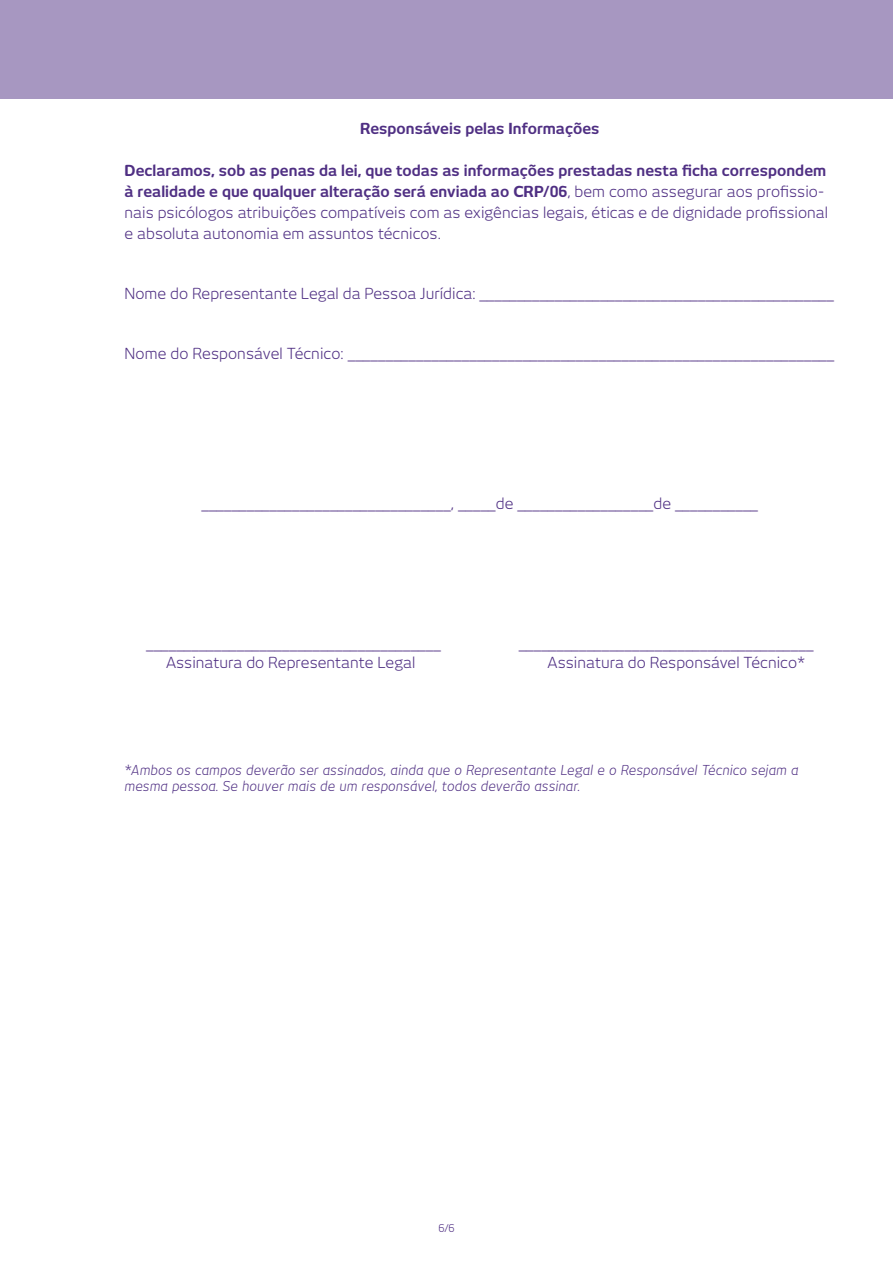
<style>
.page{position:relative;width:893px;height:1263px;background:#fff}
.page>*{position:absolute;margin:0;border:0;box-sizing:border-box;transform-origin:0 0}
.t1{font:15px/21px "New June";letter-spacing:.005em;color:#4f2f83}
.t2{font:700 15px "New June";letter-spacing:.005em;color:#4f2f83}
.t3{font:italic 13.5px/16.5px "New June";letter-spacing:.005em;color:#4f2f83}
.t4{font:10.5px "New June";color:#4f2f83}
.s1{font-weight:700}
</style>
<div class="page">
<div style="left:0;top:0;width:893px;height:99px;background:#a797c1"></div>
<p class="t2" style="left:360px;top:120px;width:241px">Responsáveis pelas Informações</p>
<p class="t1" style="left:125px;top:160px;width:705px"><span class="s1">Declaramos, sob as penas da lei, que todas as informações prestadas nesta ficha correspondem à realidade e que qualquer alteração será enviada ao CRP/06</span>, bem como assegurar aos profissio&shy;nais psicólogos atribuições compatíveis com as exigências legais, éticas e de dignidade profissional e absoluta autonomia em assuntos técnicos.</p>
<p class="t1" style="left:125px;top:283px;width:711px">Nome do Representante Legal da Pessoa Jurídica: _______________________________________________</p>
<p class="t1" style="left:125px;top:343px;width:711px">Nome do Responsável Técnico: ________________________________________________________________</p>
<p class="t1" style="left:201px;top:493px;width:558px">_________________________________, _____de __________________de ___________</p>
<p class="t1" style="left:146px;top:632px;width:296px">_______________________________________</p>
<p class="t1" style="left:519px;top:632px;width:296px">_______________________________________</p>
<p class="t1" style="left:166px;top:652px;width:251px">Assinatura do Representante Legal</p>
<p class="t1" style="left:548px;top:652px;width:259px">Assinatura do Responsável Técnico*</p>
<p class="t3" style="left:125px;top:761px;width:675px">*Ambos os campos deverão ser assinados, ainda que o Representante Legal e o Responsável Técnico sejam a mesma pessoa. Se houver mais de um responsável, todos deverão assinar.</p>
<p class="t4" style="left:438px;top:1222px;width:18px">6/6</p>
</div>
